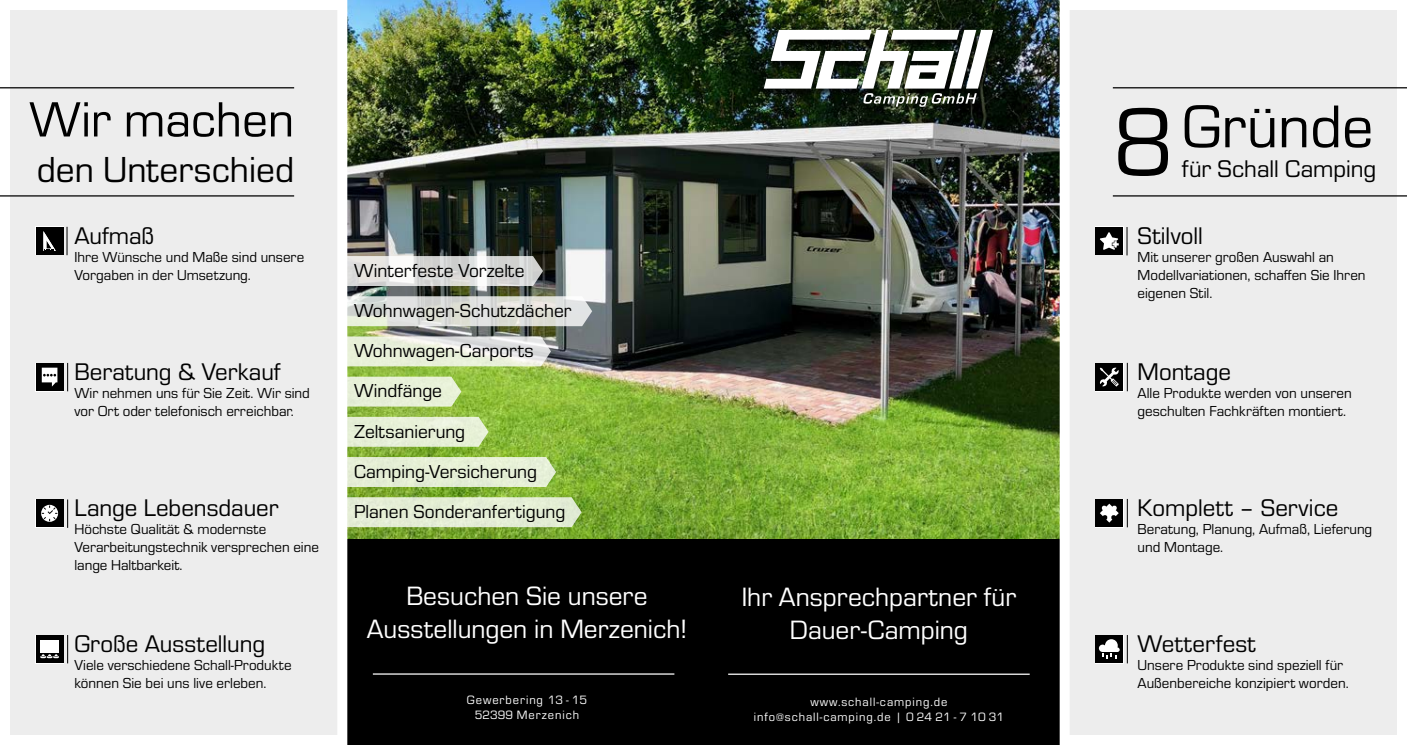
<style>
.page{position:relative;width:1407px;height:745px;background:#fff}
.page>*{position:absolute;margin:0;border:0;box-sizing:border-box;transform-origin:0 0}
.t1{font:100px "Eurostile";color:#000}
.t2{font:62.5px "Eurostile";color:#000}
.t3{font:51.25px "Eurostile";color:#000}
.t4{font:37.5px "Eurostile";color:#000}
.t5{font:27.5px/33px "Eurostile";color:#fff;text-align:center}
.t6{font:25px "Eurostile";color:#000}
.t7{font:19.5px/40px "Eurostile";color:#000}
.t8{font:15px/18px "Eurostile";color:#000}
.t9{font:12.5px/15px "Eurostile";letter-spacing:.075em;color:#fff;text-align:center}
</style>
<div class="page">
<img style="left:347px;top:0;width:712px;height:539px">
<div style="left:347px;top:539px;width:717px;height:205px;background:#000"></div>
<hr style="left:728px;top:673px;width:301px;height:1px;background:#fff">
<hr style="left:373px;top:673px;width:301px;height:1px;background:#fff">
<div style="left:759px;top:32px;width:238px;height:84px;background:#000;opacity:.75"></div>
<svg style="left:764px;top:30px;width:229px;height:77px"></svg>
<svg style="left:347px;top:256px;width:196px;height:30px"></svg>
<svg style="left:347px;top:296px;width:245px;height:30px;background:#dbddd8"></svg>
<svg style="left:347px;top:376px;width:114px;height:30px;background:#e2edce"></svg>
<svg style="left:347px;top:336px;width:204px;height:30px;background:#e4e9db"></svg>
<svg style="left:347px;top:416px;width:141px;height:30px;background:#e1ecce"></svg>
<svg style="left:347px;top:456px;width:209px;height:30px;background:#dfebcc"></svg>
<svg style="left:347px;top:497px;width:235px;height:30px;background:#e0eacf"></svg>
<div style="left:1064px;top:5px;width:338px;height:734px;background:#ededed"></div>
<div style="left:1059px;top:0;width:348px;height:744px;border:10px solid #fff"></div>
<div style="left:5px;top:5px;width:337px;height:734px;background:#ededed"></div>
<div style="left:0;top:0;width:347px;height:744px;border:10px solid #fff"></div>
<hr style="left:1113px;top:87px;width:294px;height:1px;background:#000">
<hr style="left:1113px;top:195px;width:294px;height:1px;background:#000">
<hr style="left:0;top:87px;width:294px;height:1px;background:#000">
<hr style="left:0;top:195px;width:294px;height:1px;background:#000">
<svg style="left:35px;top:363px;width:29px;height:28px"></svg>
<div style="left:36px;top:363px;width:27px;height:27px;background:#000"></div>
<svg style="left:42px;top:367px;width:15px;height:19px"></svg>
<svg style="left:35px;top:499px;width:29px;height:28px"></svg>
<div style="left:36px;top:499px;width:27px;height:27px;background:#000"></div>
<svg style="left:41px;top:504px;width:17px;height:17px"></svg>
<svg style="left:35px;top:635px;width:29px;height:28px"></svg>
<svg style="left:36px;top:649px;width:27px;height:13px"></svg>
<div style="left:36px;top:635px;width:27px;height:14px;background:#000"></div>
<div style="left:40px;top:640px;width:19px;height:12px;background:#fff"></div>
<svg style="left:40px;top:653px;width:19px;height:4px"></svg>
<svg style="left:35px;top:227px;width:29px;height:28px"></svg>
<div style="left:36px;top:227px;width:27px;height:27px;background:#000"></div>
<svg style="left:43px;top:231px;width:13px;height:20px"></svg>
<div style="left:1095px;top:227px;width:28px;height:28px;background:#000"></div>
<svg style="left:1100px;top:232px;width:19px;height:18px"></svg>
<svg style="left:1095px;top:390px;width:28px;height:1px"></svg>
<div style="left:1095px;top:363px;width:28px;height:27px;background:#000"></div>
<svg style="left:1099px;top:367px;width:20px;height:19px"></svg>
<svg style="left:1095px;top:526px;width:28px;height:1px"></svg>
<div style="left:1095px;top:499px;width:28px;height:27px;background:#000"></div>
<svg style="left:1100px;top:503px;width:19px;height:19px"></svg>
<svg style="left:1095px;top:662px;width:28px;height:1px"></svg>
<div style="left:1095px;top:635px;width:28px;height:27px;background:#000"></div>
<svg style="left:1099px;top:639px;width:20px;height:19px"></svg>
<svg style="left:67px;top:227px;width:1px;height:28px"></svg>
<svg style="left:67px;top:362px;width:1px;height:29px"></svg>
<svg style="left:67px;top:499px;width:1px;height:28px"></svg>
<svg style="left:67px;top:635px;width:1px;height:28px"></svg>
<svg style="left:1126px;top:227px;width:1px;height:28px"></svg>
<svg style="left:1127px;top:362px;width:1px;height:29px"></svg>
<svg style="left:1127px;top:499px;width:1px;height:28px"></svg>
<svg style="left:1127px;top:635px;width:1px;height:28px"></svg>
<h3 class="t3" style="left:29px;top:85px;width:266px">Wir machen</h3>
<h3 class="t4" style="left:37px;top:144px;width:259px">den Unterschied</h3>
<h3 class="t6" style="left:74px;top:218px;width:81px">Aufmaß</h3>
<p class="t8" style="left:74px;top:247px;width:231px">Ihre Wünsche und Maße sind unsere<br>Vorgaben in der Umsetzung.</p>
<h3 class="t6" style="left:74px;top:354px;width:208px">Beratung &amp; Verkauf</h3>
<p class="t8" style="left:74px;top:382px;width:237px">Wir nehmen uns für Sie Zeit. Wir sind vor Ort oder telefonisch erreichbar.</p>
<h3 class="t6" style="left:74px;top:490px;width:206px">Lange Lebensdauer</h3>
<p class="t8" style="left:74px;top:518px;width:246px">Höchste Qualität &amp; modernste<br>Verarbeitungstechnik versprechen eine lange Haltbarkeit.</p>
<h3 class="t6" style="left:74px;top:626px;width:192px">Große Ausstellung</h3>
<p class="t8" style="left:74px;top:654px;width:219px">Viele verschiedene Schall-Produkte können Sie bei uns live erleben.</p>
<p class="t7" style="left:354px;top:250px;width:219px">Winterfeste Vorzelte<br>Wohnwagen-Schutzdächer<br>Wohnwagen-Carports<br>Windfänge<br>Zeltsanierung<br>Camping-Versicherung<br>Planen Sonderanfertigung</p>
<h3 class="t5" style="left:367px;top:578px;width:322px">Besuchen Sie unsere<br>Ausstellungen in Merzenich!</h3>
<p class="t9" style="left:467px;top:691px;width:122px">Gewerbering 13 - 15<br>52399 Merzenich</p>
<h3 class="t5" style="left:742px;top:578px;width:276px">Ihr Ansprechpartner für<br>Dauer-Camping</h3>
<p class="t9" style="left:754px;top:693px;width:252px">www.schall-camping.de info@schall-camping.de | 0 24 21 - 7 10 31</p>
<h1 class="t1" style="left:1113px;top:74px;width:63px">8</h1>
<h2 class="t2" style="left:1182px;top:84px;width:193px">Gründe</h2>
<h3 class="t6" style="left:1182px;top:152px;width:196px">für Schall Camping</h3>
<h3 class="t6" style="left:1137px;top:218px;width:67px">Stilvoll</h3>
<p class="t8" style="left:1137px;top:247px;width:229px">Mit unserer großen Auswahl an<br>Modellvariationen, schaffen Sie Ihren eigenen Stil.</p>
<h3 class="t6" style="left:1137px;top:354px;width:95px">Montage</h3>
<p class="t8" style="left:1137px;top:382px;width:216px">Alle Produkte werden von unseren geschulten Fachkräften montiert.</p>
<h3 class="t6" style="left:1137px;top:490px;width:202px">Komplett – Service</h3>
<p class="t8" style="left:1137px;top:518px;width:236px">Beratung, Planung, Aufmaß, Lieferung und Montage.</p>
<h3 class="t6" style="left:1137px;top:626px;width:120px">Wetterfest</h3>
<p class="t8" style="left:1137px;top:654px;width:212px">Unsere Produkte sind speziell für<br>Außenbereiche konzipiert worden.</p>
</div>
